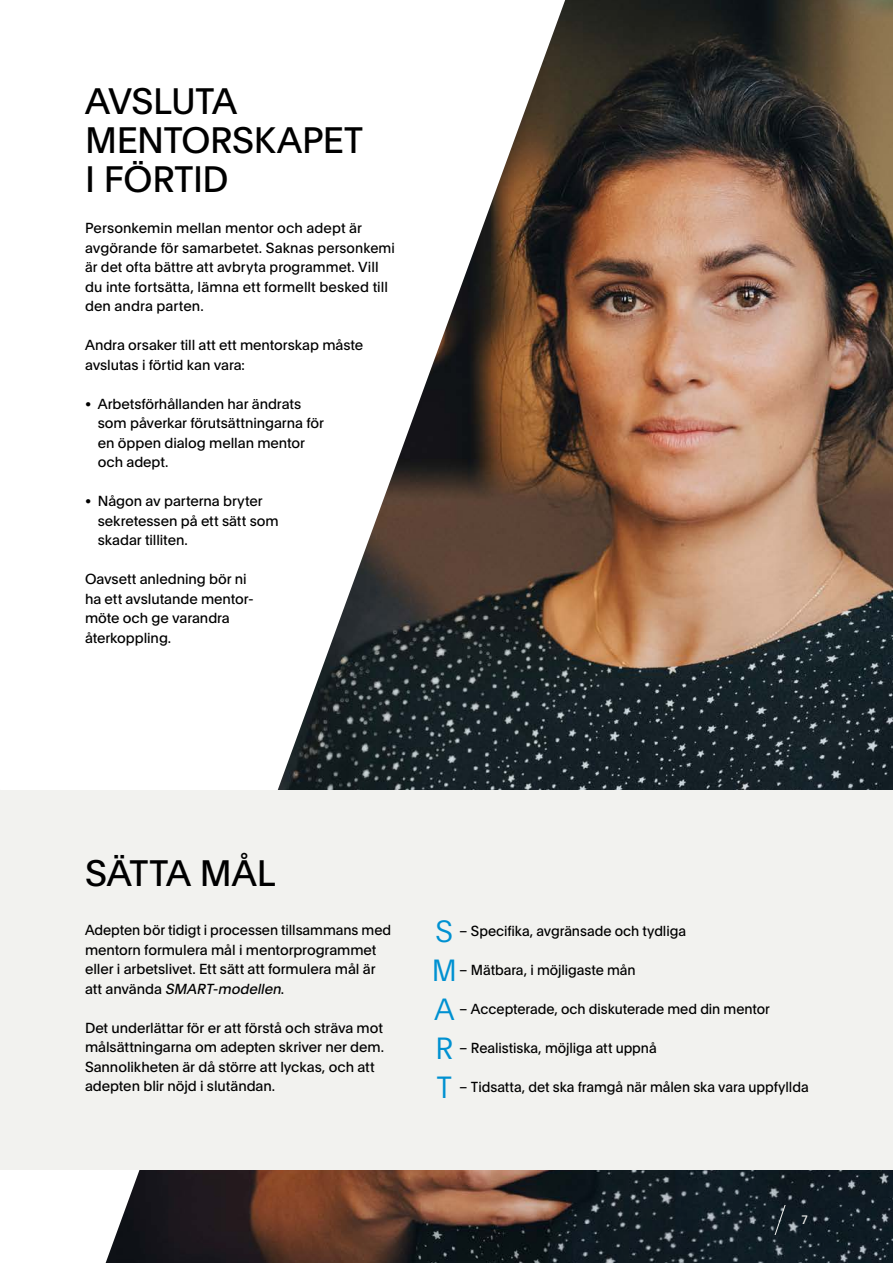
<style>
.page{position:relative;width:893px;height:1263px;background:#fff}
.page>*{position:absolute;margin:0;border:0;box-sizing:border-box;transform-origin:0 0}
.t1{font:36px/39px "Plain";letter-spacing:-.015em;color:#000}
.t2{font:14.25px/19.5px "Plain";letter-spacing:-.005em;color:#000}
.t3{font:12px "Plain";color:#f2f2ef}
.s1{font-style:italic}
.s2{font-weight:300;font-size:30px;color:#0091d1}
</style>
<div class="page">
<img style="left:106px;top:0;width:787px;height:1263px">
<svg style="left:582px;top:1169px;width:311px;height:94px;background:#1a252d"></svg>
<div style="left:0;top:790px;width:893px;height:379px;background:#f2f2ef"></div>
<svg style="left:775px;top:1206px;width:10px;height:28px"></svg>
<h1 class="t1" style="left:85px;top:80px;width:280px">AVSLUTA<br>MENTORSKAPET<br>I FÖRTID</h1>
<p class="t2" style="left:85px;top:218px;width:311px">Personkemin mellan mentor och adept är avgörande för samarbetet. Saknas personkemi är det ofta bättre att avbryta programmet. Vill du inte fortsätta, lämna ett formellt besked till den andra parten.</p>
<p class="t2" style="left:85px;top:335px;width:280px">Andra orsaker till att ett mentorskap måste avslutas i förtid kan vara:</p>
<p class="t2" style="left:98px;top:393px;width:228px;text-indent:-13px">• Arbetsförhållanden har ändrats som påverkar förutsättningarna för en öppen dialog mellan mentor och adept.</p>
<p class="t2" style="left:98px;top:491px;width:182px;text-indent:-13px">• Någon av parterna bryter sekretessen på ett sätt som skadar tilliten.</p>
<p class="t2" style="left:85px;top:569px;width:170px">Oavsett anledning bör ni ha ett avslutande mentor&shy;möte och ge varandra återkoppling.</p>
<h1 class="t1" style="left:85px;top:852px;width:192px">SÄTTA MÅL</h1>
<p class="t2" style="left:85px;top:920px;width:308px">Adepten bör tidigt i processen tillsammans med mentorn formulera mål i mentorprogrammet eller i arbetslivet. Ett sätt att formulera mål är<br>a t t a n vä n d a <span class="s1">SMART- modellen</span>.</p>
<p class="t2" style="left:85px;top:1017px;width:301px">Det underlättar för er att förstå och sträva mot målsättningarna om adepten skriver ner dem.<br>Sannolikheten är då större att lyckas, och att adepten blir nöjd i slutändan.</p>
<p class="t2" style="left:436px;top:920px;width:252px"><span class="s2">S</span> – Specifika, avgränsade och tydliga</p>
<p class="t2" style="left:432px;top:959px;width:205px"><span class="s2">M</span> – Mätbara, i möjligaste mån</p>
<p class="t2" style="left:434px;top:998px;width:337px"><span class="s2">A</span> – Accepterade, och diskuterade med din mentor</p>
<p class="t2" style="left:435px;top:1037px;width:223px"><span class="s2">R</span> – Realistiska, möjliga att uppnå</p>
<p class="t2" style="left:436px;top:1076px;width:374px"><span class="s2">T</span> – Tidsatta, det ska framgå när målen ska vara uppfyllda</p>
<p class="t3" style="left:801px;top:1211px;width:8px">7</p>
</div>
